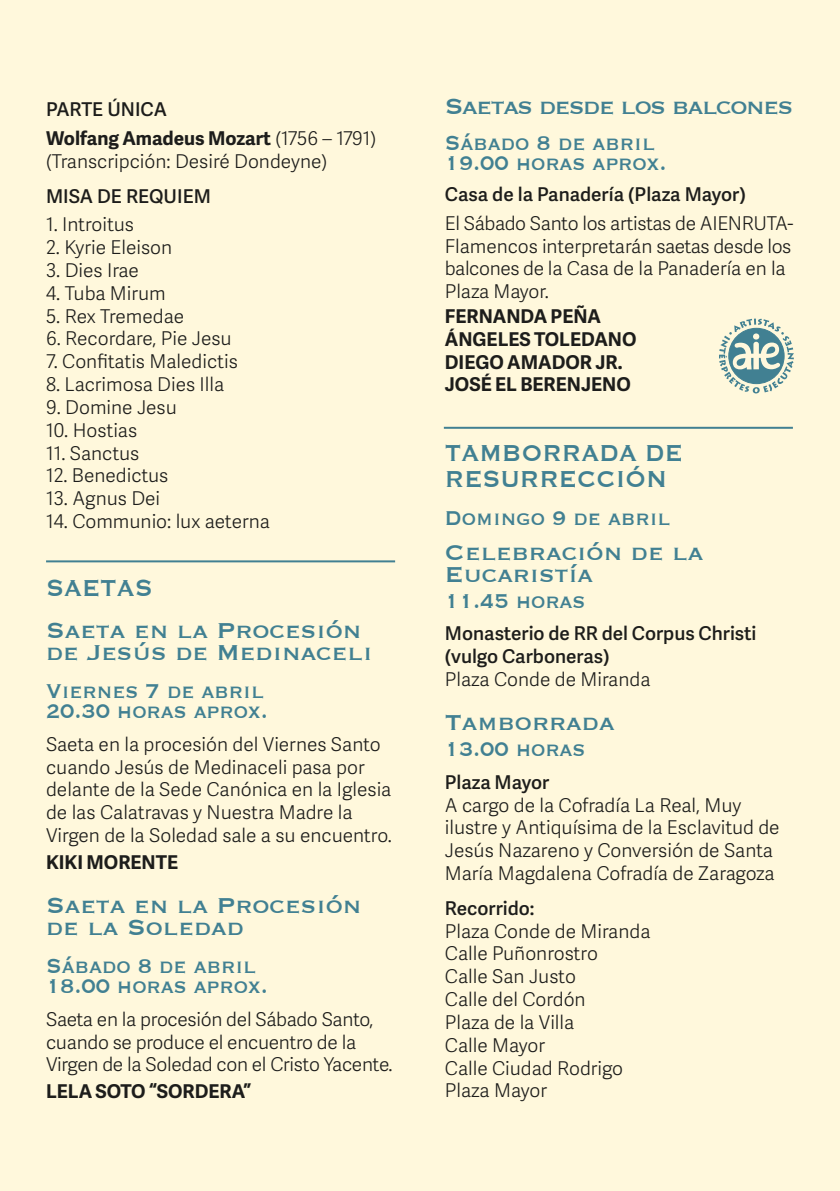
<style>
.page{position:relative;width:840px;height:1191px;background:#fff}
.page>*{position:absolute;margin:0;border:0;box-sizing:border-box;transform-origin:0 0}
.t1{font:30px/26px "Copperplate";color:#418092;scale:.9 1}
.t2{font:28px/22px "Copperplate";color:#418092}
.t3{font:28px "Copperplate";letter-spacing:-.05em;color:#418092}
.t4{font:26px/20px "Copperplate";letter-spacing:-.005em;color:#418092;scale:.9 1}
.t5{font:300 19px/22.8px "Adelle Sans";color:#1d1d1b}
.t6{font:700 19px/22.8px "Adelle Sans";color:#1d1d1b}
.t7{font:600 19px/22.8px "Adelle Sans";color:#1d1d1b}
.t8{font:600 19px "Adelle Sans";color:#1d1d1b}
.s1{font-weight:600}
.s2{font-weight:300}
</style>
<div class="page">
<div style="left:0;top:0;width:839px;height:1191px;background:#fff8dc"></div>
<hr style="left:46px;top:560px;width:349px;height:2px;background:#418092">
<hr style="left:443px;top:427px;width:349px;height:2px;background:#418092">
<svg style="left:719px;top:318px;width:74px;height:75px"></svg>
<p class="t6" style="left:46px;top:94px;width:331px;line-height:28.8px"><span class="s1">PARTE ÚNICA<br></span>Wolfang Amadeus Mozart <span class="s2">(1756 – 1791)</span></p>
<p class="t5" style="left:46px;top:149px;width:282px">(Transcripción: Desiré Dondeyne)</p>
<p class="t8" style="left:46px;top:185px;width:166px">MISA DE REQUIEM</p>
<p class="t5" style="left:46px;top:213px;width:89px">1. Introitus</p>
<p class="t5" style="left:46px;top:235px;width:127px">2. Kyrie Eleison</p>
<p class="t5" style="left:46px;top:258px;width:94px">3. Dies Irae</p>
<p class="t5" style="left:46px;top:281px;width:121px">4. Tuba Mirum</p>
<p class="t5" style="left:46px;top:304px;width:139px">5. Rex Tremedae</p>
<p class="t5" style="left:46px;top:327px;width:187px">6. Recordare, Pie Jesu</p>
<p class="t5" style="left:46px;top:349px;width:193px">7. Confitatis Maledictis</p>
<p class="t5" style="left:46px;top:372px;width:179px">8. Lacrimosa Dies Illa</p>
<p class="t5" style="left:46px;top:395px;width:132px">9. Domine Jesu</p>
<p class="t5" style="left:46px;top:418px;width:93px">10. Hostias</p>
<p class="t5" style="left:46px;top:441px;width:95px">11. Sanctus</p>
<p class="t5" style="left:46px;top:463px;width:124px">12. Benedictus</p>
<p class="t5" style="left:46px;top:486px;width:116px">13. Agnus Dei</p>
<p class="t5" style="left:46px;top:509px;width:225px">14. Communio: lux aeterna</p>
<h1 class="t1" style="left:46px;top:573px;width:120px">SAETAS</h1>
<h2 class="t2" style="left:46px;top:618px;width:327px">Saeta en la Procesión de Jesús de Medinaceli</h2>
<h3 class="t4" style="left:46px;top:679px;width:248px">Viernes 7 de abril<br>20.30 horas aprox.</h3>
<p class="t5" style="left:46px;top:732px;width:347px">Saeta en la procesión del Viernes Santo cuando Jesús de Medinaceli pasa por delante de la Sede Canónica en la Iglesia de las Calatravas y Nuestra Madre la Virgen de la Soledad sale a su encuentro.</p>
<p class="t6" style="left:46px;top:850px;width:133px">KIKI MORENTE</p>
<h2 class="t2" style="left:46px;top:892px;width:317px">Saeta en la Procesión de la Soledad</h2>
<h3 class="t4" style="left:46px;top:954px;width:248px">Sábado 8 de abril<br>18.00 horas aprox.</h3>
<p class="t5" style="left:46px;top:1007px;width:348px">Saeta en la procesión del Sábado Santo, cuando se produce el encuentro de la<br>Virgen de la Soledad con el Cristo Yacente.</p>
<p class="t6" style="left:46px;top:1079px;width:206px">LELA SOTO “SORDERA”</p>
<h2 class="t3" style="left:444px;top:88px;width:350px">Saetas desde los balcones</h2>
<h3 class="t4" style="left:444px;top:132px;width:248px">Sábado 8 de abril<br>19.00 horas aprox.</h3>
<p class="t8" style="left:444px;top:183px;width:302px">Casa de la Panadería (Plaza Mayor)</p>
<p class="t5" style="left:444px;top:211px;width:350px">El Sábado Santo los artistas de AIENRUTA-Flamencos interpretarán saetas desde los balcones de la Casa de la Panadería en la Plaza Mayor.</p>
<p class="t6" style="left:444px;top:304px;width:193px">FERNANDA PEÑA<br>ÁNGELES TOLEDANO<br>DIEGO AMADOR JR.<br>JOSÉ EL BERENJENO</p>
<h1 class="t1" style="left:444px;top:439px;width:266px">TAMBORRADA DE<br>RESURRECCIÓN</h1>
<h3 class="t4" style="left:444px;top:507px;width:252px">Domingo 9 de abril</h3>
<h2 class="t2" style="left:444px;top:539px;width:260px">Celebración de la<br>Eucaristía</h2>
<h3 class="t4" style="left:444px;top:589px;width:158px">11.45 horas</h3>
<p class="t7" style="left:444px;top:621px;width:313px">Monasterio de RR del Corpus Christi (vulgo Carboneras)</p>
<p class="t5" style="left:444px;top:667px;width:207px">Plaza Conde de Miranda</p>
<h2 class="t2" style="left:444px;top:710px;width:171px">Tamborrada</h2>
<h3 class="t4" style="left:444px;top:737px;width:158px">13.00 horas</h3>
<p class="t7" style="left:444px;top:770px;width:106px">Plaza Mayor</p>
<p class="t5" style="left:444px;top:793px;width:336px">A cargo de la Cofradía La Real, Muy ilustre y Antiquísima de la Esclavitud de Jesús Nazareno y Conversión de Santa María Magdalena Cofradía de Zaragoza</p>
<p class="t8" style="left:444px;top:897px;width:91px">Recorrido:</p>
<p class="t5" style="left:444px;top:919px;width:207px">Plaza Conde de Miranda<br>Calle Puñonrostro<br>Calle San Justo<br>Calle del Cordón<br>Plaza de la Villa<br>Calle Mayor<br>Calle Ciudad Rodrigo<br>Plaza Mayor</p>
</div>
